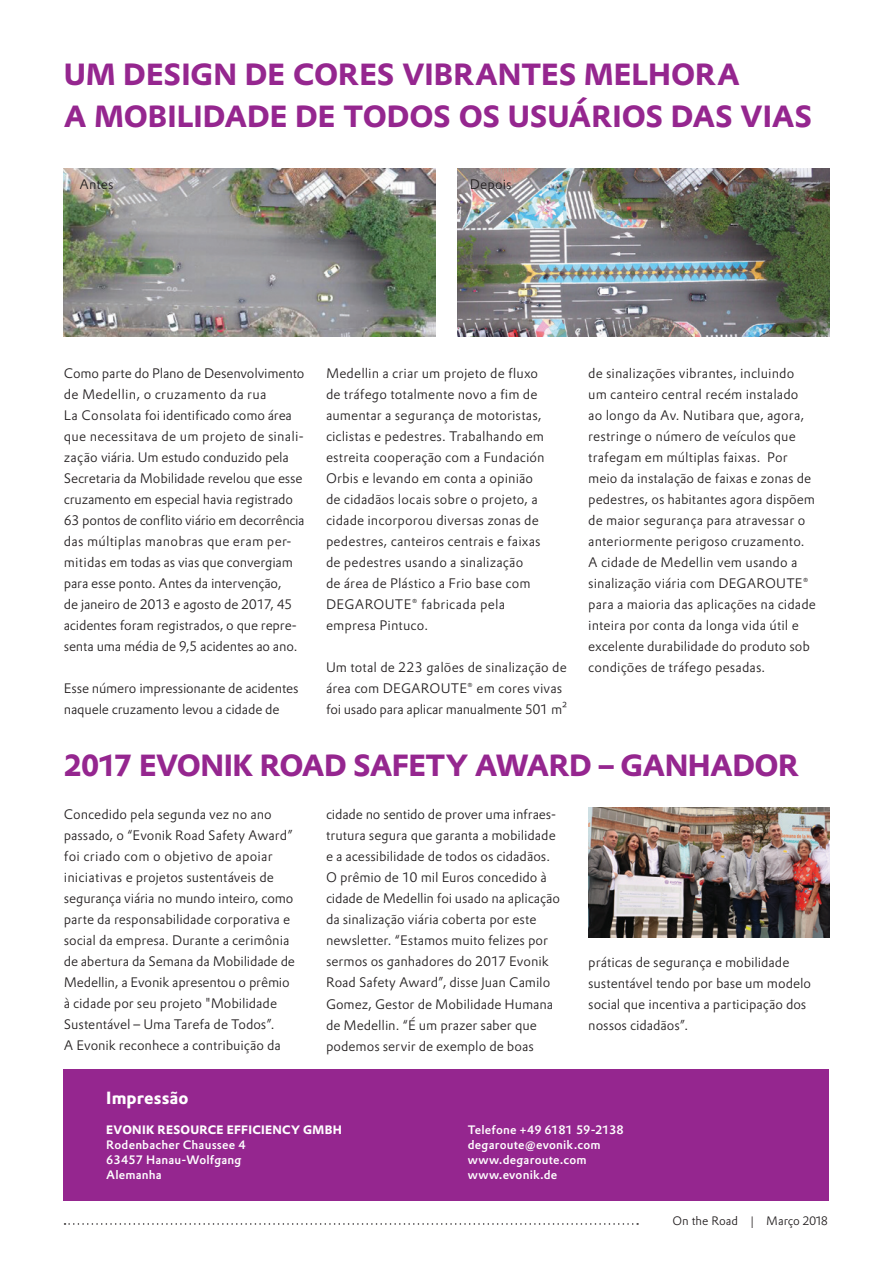
<style>
.page{position:relative;width:893px;height:1263px;background:#fff}
.page>*{position:absolute;margin:0;border:0;box-sizing:border-box;transform-origin:0 0}
.t1{font:700 30px/42px "Evonik Prokyon";color:#95268f}
.t2{font:700 30px "Evonik Prokyon";letter-spacing:-.02em;color:#95268f}
.t3{font:700 17.25px "Evonik Prokyon";letter-spacing:.005em;color:#fff}
.t4{font:300 13.5px/21px "Evonik Prokyon";color:#231f20}
.t5{font:500 12px/15px "Evonik Prokyon";letter-spacing:.015em;color:#fff}
.t6{font:700 12px "Evonik Prokyon";letter-spacing:.025em;color:#fff}
.t7{font:300 12px "Evonik Prokyon";color:#231f20}
</style>
<div class="page">
<div style="left:64px;top:1069px;width:765px;height:131px;background:#95268f"></div>
<svg style="left:65px;top:1223px;width:573px;height:2px"></svg>
<img style="left:457px;top:168px;width:372px;height:168px">
<img style="left:64px;top:168px;width:372px;height:168px">
<img style="left:588px;top:808px;width:241px;height:130px">
<h1 class="t1" style="left:64px;top:51px;width:750px">UM DESIGN DE CORES VIBRANTES MELHORA<br>A MOBILIDADE DE TODOS OS USUÁRIOS DAS VIAS</h1>
<p class="t4" style="left:79px;top:173px;width:36px">Antes</p>
<p class="t4" style="left:470px;top:173px;width:43px">Depois</p>
<p class="t4" style="left:64px;top:362px;width:242px">Como parte do Plano de Desenvolvimento de Medellin, o cruzamento da rua<br>La Consolata foi identificado como área que necessitava de um projeto de sinali&shy;zação viária. Um estudo conduzido pela Secretaria da Mobilidade revelou que esse cruzamento em especial havia registrado 63 pontos de conflito viário em decorrência das múltiplas manobras que eram per&shy;mitidas em todas as vias que convergiam para esse ponto. Antes da intervenção,<br>de janeiro de 2013 e agosto de 2017, 45 acidentes foram registrados, o que repre&shy;senta uma média de 9,5 acidentes ao ano.</p>
<p class="t4" style="left:64px;top:677px;width:236px">Esse número impressionante de acidentes naquele cruzamento levou a cidade de</p>
<p class="t4" style="left:326px;top:362px;width:220px">Medellin a criar um projeto de fluxo de tráfego totalmente novo a fim de aumentar a segurança de motoristas, ciclistas e pedestres. Trabalhando em estreita cooperação com a Fundación Orbis e levando em conta a opinião de cidadãos locais sobre o projeto, a cidade incorporou diversas zonas de pedestres, canteiros centrais e faixas de pedestres usando a sinalização<br>de área de Plástico a Frio base com DEGAROUTE® fabricada pela empresa Pintuco.</p>
<p class="t4" style="left:326px;top:656px;width:242px">Um total de 223 galões de sinalização de área com DEGAROUTE® em cores vivas foi usado para aplicar manualmente 501 m2</p>
<p class="t4" style="left:588px;top:362px;width:229px">de sinalizações vibrantes, incluindo um canteiro central recém instalado ao longo da Av. Nutibara que, agora, restringe o número de veículos que trafegam em múltiplas faixas. Por meio da instalação de faixas e zonas de pedestres, os habitantes agora dispõem de maior segurança para atravessar o anteriormente perigoso cruzamento.<br>A cidade de Medellin vem usando a sinalização viária com DEGAROUTE® para a maioria das aplicações na cidade inteira por conta da longa vida útil e excelente durabilidade do produto sob condições de tráfego pesadas.</p>
<h1 class="t2" style="left:64px;top:741px;width:737px">2017 EVONIK ROAD SAFETY AWARD – GANHADOR</h1>
<p class="t4" style="left:64px;top:803px;width:233px">Concedido pela segunda vez no ano passado, o “Evonik Road Safety Award” foi criado com o objetivo de apoiar iniciativas e projetos sustentáveis de segurança viária no mundo inteiro, como parte da responsabilidade corporativa e social da empresa. Durante a cerimônia de abertura da Semana da Mobilidade de Medellin, a Evonik apresentou o prêmio à cidade por seu projeto "Mobilidade Sustentável – Uma Tarefa de Todos”.<br>A Evonik reconhece a contribuição da</p>
<p class="t4" style="left:326px;top:803px;width:235px">cidade no sentido de prover uma infraes&shy;trutura segura que garanta a mobilidade e a acessibilidade de todos os cidadãos.<br>O prêmio de 10 mil Euros concedido à cidade de Medellin foi usado na aplicação da sinalização viária coberta por este newsletter. “Estamos muito felizes por sermos os ganhadores do 2017 Evonik Road Safety Award”, disse Juan Camilo Gomez, Gestor de Mobilidade Humana de Medellin. “É um prazer saber que podemos servir de exemplo de boas</p>
<p class="t4" style="left:588px;top:950px;width:224px">práticas de segurança e mobilidade sustentável tendo por base um modelo social que incentiva a participação dos nossos cidadãos”.</p>
<p class="t3" style="left:106px;top:1083px;width:84px">Impressão</p>
<p class="t6" style="left:106px;top:1119px;width:237px">EVONIK RESOURCE EFFICIENCY GMBH</p>
<p class="t5" style="left:106px;top:1136px;width:141px">Rodenbacher Chaussee 4<br>63457 Hanau-Wolfgang<br>Alemanha</p>
<p class="t5" style="left:468px;top:1121px;width:158px">Telefone +49 6181 59-2138 degaroute@evonik.com www.degaroute.com www.evonik.de</p>
<p class="t7" style="left:672px;top:1211px;width:157px">On the Road | Março 2018</p>
</div>
